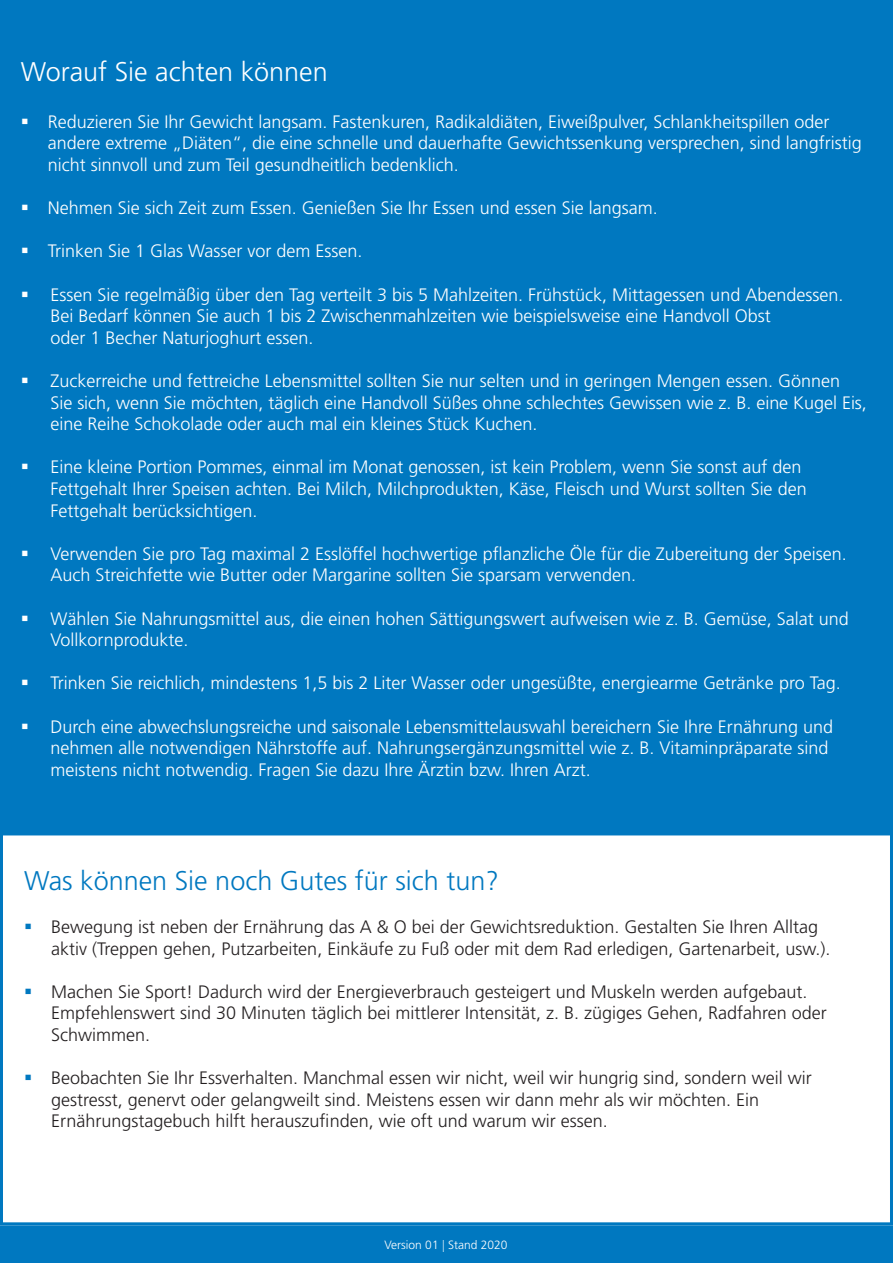
<style>
.page{position:relative;width:893px;height:1263px;background:#fff}
.page>*{position:absolute;margin:0;border:0;box-sizing:border-box;transform-origin:0 0}
.t1{font:300 27px "Frutiger LT";color:#0078c0}
.t2{font:300 27px "Frutiger LT";color:#fff}
.t3{font:300 18px/21.6px "Frutiger LT";color:#fff}
.t4{font:300 18px/21.6px "Frutiger LT";color:#231f20}
.t5{font:300 12px "Frutiger LT";color:#fff}
.s1{font-stretch:condensed}
</style>
<div class="page">
<div style="left:0;top:0;width:893px;height:834px;background:#0078c0"></div>
<div style="left:0;top:1225px;width:893px;height:38px;background:#0078c0"></div>
<div style="left:0;top:832px;width:893px;height:393px;border:3px solid #0078c0"></div>
<h1 class="t2" style="left:21px;top:56px;width:309px">Worauf Sie achten können</h1>
<p class="t3" style="left:48px;top:111px;width:816px">Reduzieren Sie Ihr Gewicht langsam. Fastenkuren, Radikaldiäten, Eiweißpulver, Schlankheitspillen oder andere extreme „Diäten“, die eine schnelle und dauerhafte Gewichtssenkung versprechen, sind langfristig nicht sinnvoll und zum Teil gesundheitlich bedenklich.</p>
<p class="t3" style="left:48px;top:197px;width:612px">Nehmen Sie sich Zeit zum Essen. Genießen Sie Ihr Essen und essen Sie langsam.</p>
<p class="t3" style="left:48px;top:241px;width:316px">Trinken Sie 1 Glas Wasser vor dem Essen.</p>
<p class="t3" style="left:50px;top:284px;width:794px">Essen Sie regelmäßig über den Tag verteilt 3 bis 5 Mahlzeiten. Frühstück, Mittagessen und Abendessen.<br>Bei Bedarf können Sie auch 1 bis 2 Zwischenmahlzeiten wie beispielsweise eine Handvoll Obst<br>oder 1 Becher Naturjoghurt essen.</p>
<p class="t3" style="left:50px;top:370px;width:818px">Zuckerreiche und fettreiche Lebensmittel sollten Sie nur selten und in geringen Mengen essen. Gönnen<br>Sie sich, wenn Sie möchten, täglich eine Handvoll Süßes ohne schlechtes Gewissen wie z. B. eine Kugel Eis, eine Reihe Schokolade oder auch mal ein kleines Stück Kuchen.</p>
<p class="t3" style="left:50px;top:457px;width:758px">Eine kleine Portion Pommes, einmal im Monat genossen, ist kein Problem, wenn Sie sonst auf den<br>Fettgehalt Ihrer Speisen achten. Bei Milch, Milchprodukten, Käse, Fleisch und Wurst sollten Sie den<br>Fettgehalt berücksichtigen.</p>
<p class="t3" style="left:50px;top:543px;width:798px">Verwenden Sie pro Tag maximal 2 Esslöffel hochwertige pflanzliche Öle für die Zubereitung der Speisen.<br>Auch Streichfette wie Butter oder Margarine sollten Sie sparsam verwenden.</p>
<p class="t3" style="left:50px;top:608px;width:800px">Wählen Sie Nahrungsmittel aus, die einen hohen Sättigungswert aufweisen wie z. B. Gemüse, Salat und<br>Vollkornprodukte.</p>
<p class="t3" style="left:50px;top:673px;width:792px">Trinken Sie reichlich, mindestens 1,5 bis 2 Liter Wasser oder ungesüßte, energiearme Getränke pro Tag.</p>
<p class="t3" style="left:50px;top:716px;width:784px">Durch eine abwechslungsreiche und saisonale Lebensmittelauswahl bereichern Sie Ihre Ernährung und nehmen alle notwendigen Nährstoffe auf. Nahrungsergänzungsmittel wie z. B. Vitaminpräparate sind meistens nicht notwendig. Fragen Sie dazu Ihre Ärztin bzw. Ihren Arzt.</p>
<h1 class="t1" style="left:24px;top:865px;width:476px">Was können Sie noch Gutes für sich tun?</h1>
<p class="t4" style="left:51px;top:916px;width:781px">Bewegung ist neben der Ernährung das A &amp; O bei der Gewichtsreduktion. Gestalten Sie Ihren Alltag aktiv (Treppen gehen, Putzarbeiten, Einkäufe zu Fuß oder mit dem Rad erledigen, Gartenarbeit, usw.).</p>
<p class="t4" style="left:51px;top:981px;width:777px">Machen Sie Sport! Dadurch wird der Energieverbrauch gesteigert und Muskeln werden aufgebaut.<br>Empfehlenswert sind 30 Minuten täglich bei mittlerer Intensität, z. B. zügiges Gehen, Radfahren oder<br>Schwimmen.</p>
<p class="t4" style="left:51px;top:1067px;width:762px">Beobachten Sie Ihr Essverhalten. Manchmal essen wir nicht, weil wir hungrig sind, sondern weil wir gestresst, genervt oder gelangweilt sind. Meistens essen wir dann mehr als wir möchten. Ein<br>Ernährungstagebuch hilft herauszufinden, wie oft und warum wir essen.</p>
<p class="t5" style="left:385px;top:1238px;width:124px">Version 01 <span class="s1">|</span> Stand 2020</p>
</div>
